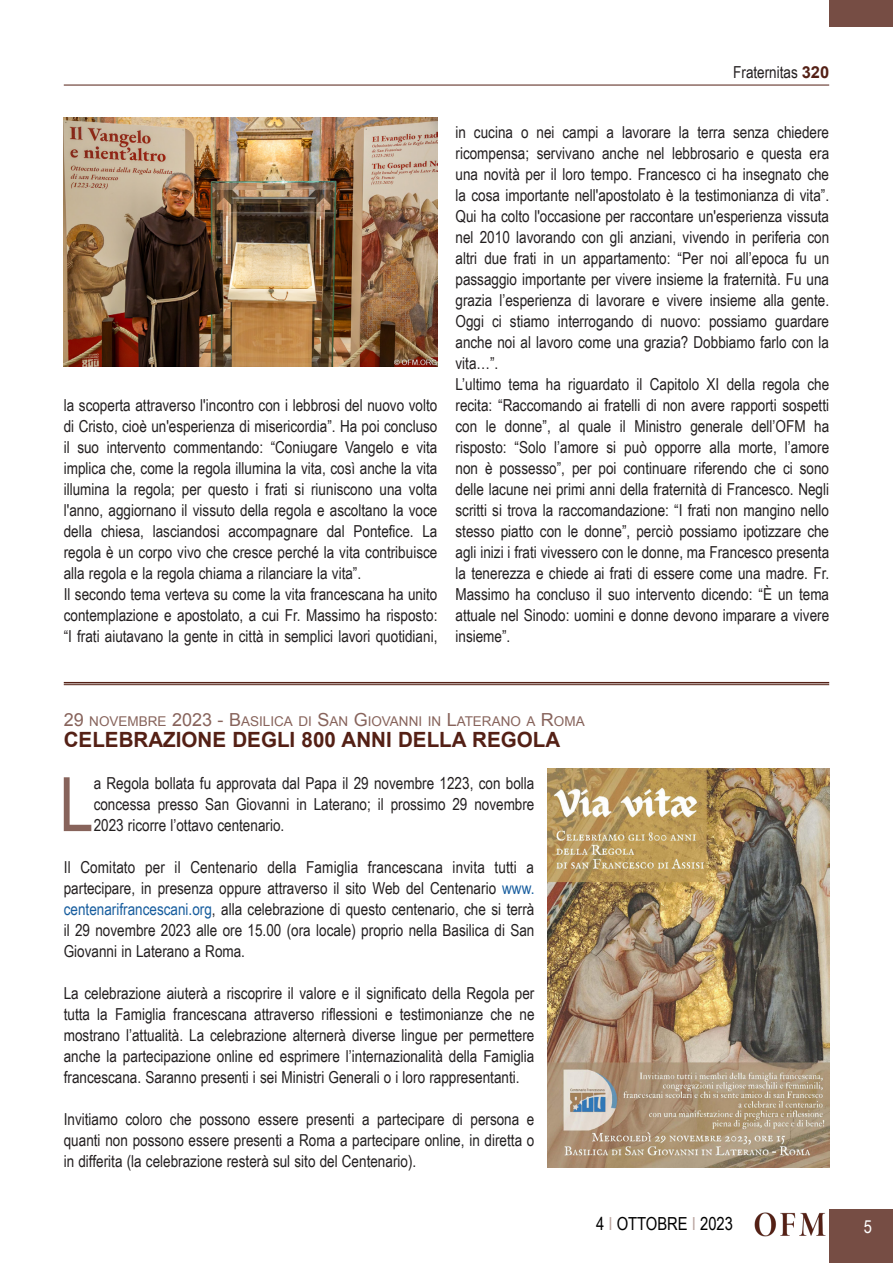
<style>
.page{position:relative;width:893px;height:1263px;background:#fff}
.page>*{position:absolute;margin:0;border:0;box-sizing:border-box;transform-origin:0 0}
.Titolo{font:75.15px "Arial Narrow";color:#87635b}
.Titolo-2{font:700 21px "Arial";color:#542015}
.t1{font:18px "Arial Narrow";color:#000}
.t2{font:18px "Arial Narrow";color:#fff}
.Titolo-3{font:16.5px/21px "Arial Narrow";color:#231f20;text-align:justify}
.Titolo_piccolo{font:13.5px "Arial";color:#87635b}
.s1{font-family:"Arial";font-weight:700;color:#542015}
.s2{font-size:18px}
.s3{color:#175d9e}
.s4{color:#bba6a1}
</style>
<div class="page">
<div style="left:829px;top:1209px;width:64px;height:54px;background:#764d44"></div>
<hr style="left:64px;top:85px;width:765px;height:1px;background:#542015">
<div style="left:829px;top:0;width:64px;height:27px;background:#764d44"></div>
<img style="left:755px;top:1212px;width:71px;height:24px">
<img style="left:64px;top:117px;width:373px;height:249px">
<hr style="left:64px;top:682px;width:765px;height:1px;background:#542015">
<hr style="left:64px;top:684px;width:765px;height:1px;background:#542015">
<img style="left:547px;top:768px;width:282px;height:399px">
<p class="Titolo-3" style="left:733px;top:61px;width:97px">Fraternitas <span class="s1">320</span></p>
<p class="Titolo-3" style="left:64px;top:394px;width:375px">la scoperta attraverso l'incontro con i lebbrosi del nuovo volto di Cristo, cioè un'esperienza di misericordia”. Ha poi concluso il suo intervento commentando: “Coniugare Vangelo e vita implica che, come la regola illumina la vita, così anche la vita illumina la regola; per questo i frati si riuniscono una volta l'anno, aggiornano il vissuto della regola e ascoltano la voce della chiesa, lasciandosi accompagnare dal Pontefice. La regola è un corpo vivo che cresce perché la vita contribuisce alla regola e la regola chiama a rilanciare la vita”.</p>
<p class="Titolo-3" style="left:64px;top:583px;width:375px">Il secondo tema verteva su come la vita francescana ha unito contemplazione e apostolato, a cui Fr. Massimo ha risposto: “I frati aiutavano la gente in città in semplici lavori quotidiani,</p>
<p class="Titolo-3" style="left:455px;top:121px;width:375px">in cucina o nei campi a lavorare la terra senza chiedere ricompensa; servivano anche nel lebbrosario e questa era una novità per il loro tempo. Francesco ci ha insegnato che la cosa importante nell'apostolato è la testimonianza di vita”.<br>Qui ha colto l'occasione per raccontare un'esperienza vissuta nel 2010 lavorando con gli anziani, vivendo in periferia con altri due frati in un appartamento: “Per noi all’epoca fu un passaggio importante per vivere insieme la fraternità. Fu una grazia l’esperienza di lavorare e vivere insieme alla gente.<br>Oggi ci stiamo interrogando di nuovo: possiamo guardare anche noi al lavoro come una grazia? Dobbiamo farlo con la vita…”.</p>
<p class="Titolo-3" style="left:455px;top:373px;width:375px">L’ultimo tema ha riguardato il Capitolo XI della regola che recita: “Raccomando ai fratelli di non avere rapporti sospetti con le donne”, al quale il Ministro generale dell’OFM ha risposto: “Solo l’amore si può opporre alla morte, l’amore non è possesso”, per poi continuare riferendo che ci sono delle lacune nei primi anni della fraternità di Francesco. Negli scritti si trova la raccomandazione: “I frati non mangino nello stesso piatto con le donne”, perciò possiamo ipotizzare che agli inizi i frati vivessero con le donne, ma Francesco presenta la tenerezza e chiede ai frati di essere come una madre. Fr.<br>Massimo ha concluso il suo intervento dicendo: “È un tema attuale nel Sinodo: uomini e donne devono imparare a vivere insieme”.</p>
<p class="Titolo_piccolo" style="left:64px;top:712px;width:522px"><span class="s2">29</span> NOVEMBRE <span class="s2">2023 - B</span>ASILICA DI <span class="s2">S</span>AN <span class="s2">G</span>IOVANNI IN <span class="s2">L</span>ATERANO A <span class="s2">R</span>OMA</p>
<p class="Titolo-2" style="left:64px;top:726px;width:498px">CELEBRAZIONE DEGLI 800 ANNI DELLA REGOLA</p>
<p class="Titolo" style="left:59px;top:749px;width:36px">L</p>
<p class="Titolo-3" style="left:94px;top:772px;width:442px">a Regola bollata fu approvata dal Papa il 29 novembre 1223, con bolla concessa presso San Giovanni in Laterano; il prossimo 29 novembre 2023 ricorre l’ottavo centenario.</p>
<p class="Titolo-3" style="left:64px;top:856px;width:472px">Il Comitato per il Centenario della Famiglia francescana invita tutti a partecipare, in presenza oppure attraverso il sito Web del Centenario <span class="s3">www. centenarifrancescani.org</span>, alla celebrazione di questo centenario, che si terrà il 29 novembre 2023 alle ore 15.00 (ora locale) proprio nella Basilica di San Giovanni in Laterano a Roma.</p>
<p class="Titolo-3" style="left:64px;top:982px;width:472px">La celebrazione aiuterà a riscoprire il valore e il significato della Regola per tutta la Famiglia francescana attraverso riflessioni e testimonianze che ne mostrano l’attualità. La celebrazione alternerà diverse lingue per permettere anche la partecipazione online ed esprimere l’internazionalità della Famiglia francescana. Saranno presenti i sei Ministri Generali o i loro rappresentanti.</p>
<p class="Titolo-3" style="left:64px;top:1108px;width:472px">Invitiamo coloro che possono essere presenti a partecipare di persona e quanti non possono essere presenti a Roma a partecipare online, in diretta o in differita (la celebrazione resterà sul sito del Centenario).</p>
<p class="t1" style="left:596px;top:1210px;width:138px">4 <span class="s4">I</span> OTTOBRE <span class="s4">I</span> 2023</p>
<p class="t2" style="left:864px;top:1213px;width:10px">5</p>
</div>
